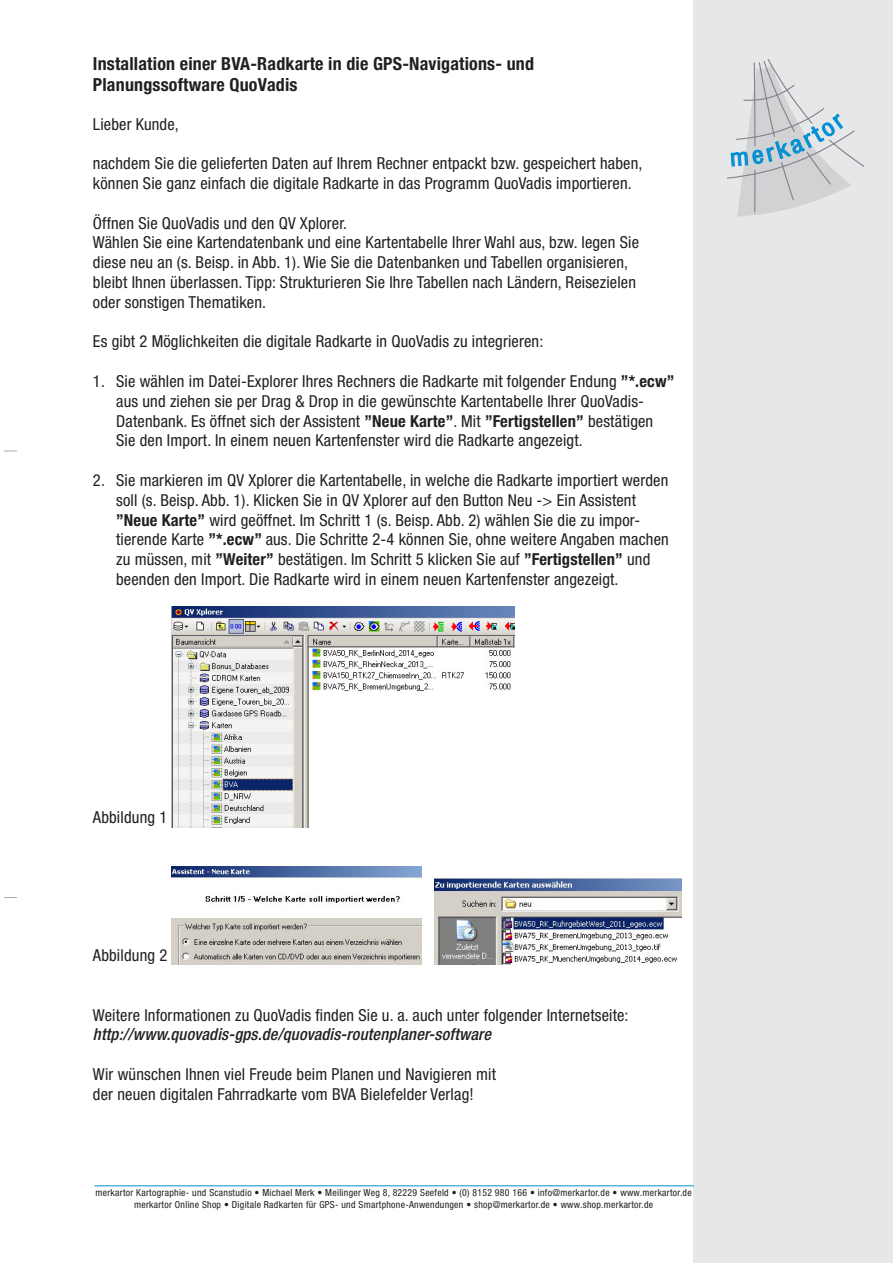
<style>
.page{position:relative;width:893px;height:1263px;background:#fff}
.page>*{position:absolute;margin:0;border:0;box-sizing:border-box;transform-origin:0 0}
.t1{font:700 condensed 18px/21.6px "Helvetica Neue LT Pro";letter-spacing:.01em;color:#231f20}
.t2{font:condensed 16.5px/19.8px "Helvetica Neue LT Pro";letter-spacing:.01em;color:#231f20}
.t3{font:italic 500 condensed 16.5px "Helvetica Neue LT Pro";letter-spacing:.01em;color:#231f20}
.t4{font:condensed 9.75px/12px "Helvetica Neue LT Pro";letter-spacing:.03em;color:#231f20;text-align:center}
.s1{font-weight:700}
</style>
<div class="page">
<div style="left:694px;top:0;width:199px;height:1263px;background:#e6e7e9"></div>
<svg style="left:4px;top:451px;width:13px;height:1px"></svg>
<svg style="left:4px;top:897px;width:13px;height:1px"></svg>
<img style="left:171px;top:606px;width:344px;height:221px">
<img style="left:172px;top:867px;width:250px;height:98px">
<img style="left:435px;top:878px;width:247px;height:86px">
<hr style="left:94px;top:1185px;width:600px;height:1px;background:#008fd5">
<svg style="left:727px;top:59px;width:137px;height:158px"></svg>
<p class="t1" style="left:93px;top:52px;width:443px">Installation einer BVA-Radkarte in die GPS-Navigations- und<br>Planungssoftware QuoVadis</p>
<p class="t2" style="left:93px;top:114px;width:87px">Lieber Kunde,</p>
<p class="t2" style="left:93px;top:153px;width:551px">nachdem Sie die gelieferten Daten auf Ihrem Rechner entpackt bzw. gespeichert haben, können Sie ganz einfach die digitale Radkarte in das Programm QuoVadis importieren.</p>
<p class="t2" style="left:93px;top:213px;width:547px">Öffnen Sie QuoVadis und den QV Xplorer.<br>Wählen Sie eine Kartendatenbank und eine Kartentabelle Ihrer Wahl aus, bzw. legen Sie diese neu an (s. Beisp. in Abb. 1). Wie Sie die Datenbanken und Tabellen organisieren, bleibt Ihnen überlassen. Tipp: Strukturieren Sie Ihre Tabellen nach Ländern, Reisezielen oder sonstigen Thematiken.</p>
<p class="t2" style="left:93px;top:331px;width:452px">Es gibt 2 Möglichkeiten die digitale Radkarte in QuoVadis zu integrieren:</p>
<p class="t2" style="left:116px;top:371px;width:560px;text-indent:-23px">1. Sie wählen im Datei-Explorer Ihres Rechners die Radkarte mit folgender Endung <span class="s1">”*.ecw” </span>aus und ziehen sie per Drag &amp; Drop in die gewünschte Kartentabelle Ihrer QuoVadis-Datenbank. Es öffnet sich der Assistent <span class="s1">”Neue Karte”</span>. Mit <span class="s1">”Fertigstellen”</span> bestätigen Sie den Import. In einem neuen Kartenfenster wird die Radkarte angezeigt.</p>
<p class="t2" style="left:116px;top:470px;width:554px;text-indent:-23px">2. Sie markieren im QV Xplorer die Kartentabelle, in welche die Radkarte importiert werden soll (s. Beisp. Abb. 1). Klicken Sie in QV Xplorer auf den Button Neu -&gt; Ein Assistent <span class="s1">”Neue Karte”</span> wird geöffnet. Im Schritt 1 (s. Beisp. Abb. 2) wählen Sie die zu impor&shy;tierende Karte <span class="s1">”*.ecw”</span> aus. Die Schritte 2-4 können Sie, ohne weitere Angaben machen zu müssen, mit <span class="s1">”Weiter”</span> bestätigen. Im Schritt 5 klicken Sie auf <span class="s1">”Fertigstellen”</span> und beenden den Import. Die Radkarte wird in einem neuen Kartenfenster angezeigt.</p>
<p class="t2" style="left:93px;top:807px;width:76px">Abbildung 1</p>
<p class="t2" style="left:93px;top:945px;width:76px">Abbildung 2</p>
<p class="t2" style="left:93px;top:1005px;width:537px">Weitere Informationen zu QuoVadis finden Sie u. a. auch unter folgender Internetseite:</p>
<p class="t3" style="left:93px;top:1025px;width:400px">http://www.quovadis-gps.de/quovadis-routenplaner-software</p>
<p class="t2" style="left:93px;top:1064px;width:405px">Wir wünschen Ihnen viel Freude beim Planen und Navigieren mit der neuen digitalen Fahrradkarte vom BVA Bielefelder Verlag!</p>
<p class="t4" style="left:95px;top:1186px;width:598px">merkartor Kartographie- und Scanstudio • Michael Merk • Meilinger Weg 8, 82229 Seefeld • (0) 8152 980 166 • info@merkartor.de • www.merkartor.de merkartor Online Shop • Digitale Radkarten für GPS- und Smartphone-Anwendungen • shop@merkartor.de • www.shop.merkartor.de</p>
</div>
